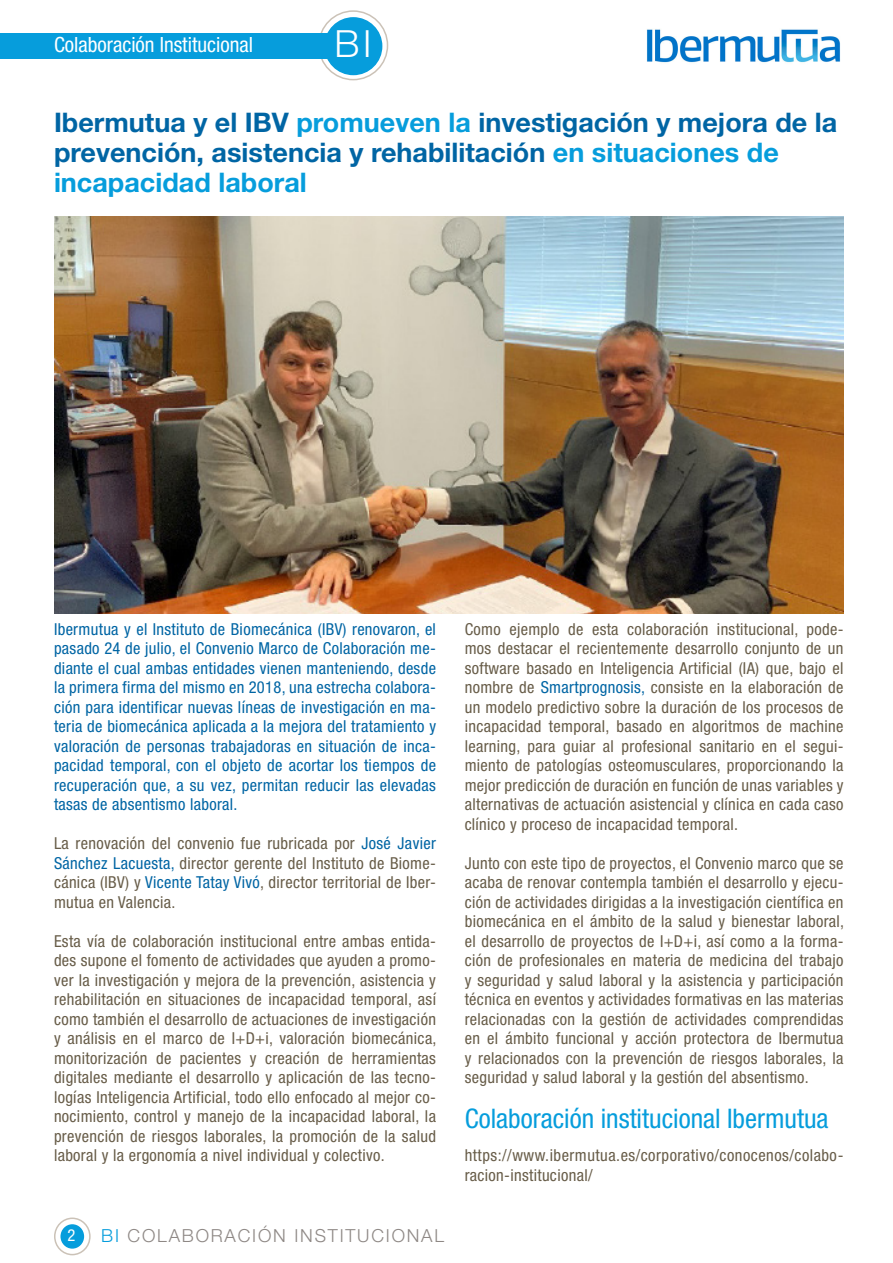
<style>
.page{position:relative;width:893px;height:1263px;background:#fff}
.page>*{position:absolute;margin:0;border:0;box-sizing:border-box;transform-origin:0 0}
.t1{font:300 37.5px "Helvetica Neue LT Std";color:#fff}
.t2{font:700 27px/30px "Helvetica Neue LT Std";color:#0065a4}
.t3{font:condensed 27px "Helvetica Neue LT Std";color:#069ddc}
.t4{font:700 27px "Helvetica Neue LT Std";color:#069ddc}
.t5{font:condensed 21px "Helvetica Neue LT Std";color:#fff}
.t6{font:300 18px "Helvetica Neue LT Std";letter-spacing:.1em;color:#8e8885}
.t7{font:condensed 16.5px/19.5px "Helvetica Neue LT Std";letter-spacing:.02em;color:#685d49;text-align:justify}
.t8{font:condensed 16.5px/19.5px "Helvetica Neue LT Std";letter-spacing:.02em;color:#0065a4;text-align:justify}
.t9{font:condensed 16.5px "Helvetica Neue LT Std";color:#fff}
.s1{color:#069ddc}
.s2{color:#0065a4}
</style>
<div class="page">
<svg style="left:55px;top:1218px;width:35px;height:36px"></svg>
<div style="left:54px;top:1217px;width:37px;height:38px;border:2px solid #cbc2b7;border-radius:50%"></div>
<div style="left:61px;top:1225px;width:22px;height:23px;background:#069ddc;border-radius:50%"></div>
<div style="left:61px;top:1224px;width:23px;height:24px;border:2px solid #069ddc;border-radius:50%"></div>
<svg style="left:319px;top:11px;width:68px;height:69px"></svg>
<div style="left:318px;top:10px;width:70px;height:70px;border:2px solid #cbc2b7;border-radius:50%"></div>
<div style="left:325px;top:18px;width:57px;height:56px;background:#069ddc;border-radius:50%"></div>
<div style="left:324px;top:17px;width:58px;height:58px;border:2px solid #069ddc;border-radius:50%"></div>
<div style="left:0;top:33px;width:331px;height:26px;background:#069ddc"></div>
<img style="left:646px;top:29px;width:195px;height:34px">
<img style="left:54px;top:217px;width:789px;height:396px">
<p class="t5" style="left:54px;top:32px;width:201px">Colaboración Institucional</p>
<p class="t1" style="left:334px;top:21px;width:39px">BI</p>
<p class="t2" style="left:54px;top:107px;width:785px">Ibermutua y el IBV <span class="s1">promueven la</span> investigación y mejora de la prevención, asistencia y rehabilitación <span class="s1">en situaciones de</span></p>
<p class="t4" style="left:54px;top:166px;width:254px">incapacidad laboral</p>
<p class="t8" style="left:54px;top:619px;width:384px">Ibermutua y el Instituto de Biomecánica (IBV) renovaron, el pasado 24 de julio, el Convenio Marco de Colaboración me&shy;diante el cual ambas entidades vienen manteniendo, desde la primera firma del mismo en 2018, una estrecha colabora&shy;ción para identificar nuevas líneas de investigación en ma&shy;teria de biomecánica aplicada a la mejora del tratamiento y valoración de personas trabajadoras en situación de inca&shy;pacidad temporal, con el objeto de acortar los tiempos de recuperación que, a su vez, permitan reducir las elevadas tasas de absentismo laboral.</p>
<p class="t7" style="left:54px;top:834px;width:383px">La renovación del convenio fue rubricada por <span class="s2">José Javier Sánchez Lacuesta,</span> director gerente del Instituto de Biome&shy;cánica (IBV) y <span class="s2">Vicente Tatay Vivó</span>, director territorial de Iber&shy;mutua en Valencia.</p>
<p class="t7" style="left:54px;top:931px;width:384px">Esta vía de colaboración institucional entre ambas entida&shy;des supone el fomento de actividades que ayuden a promo&shy;ver la investigación y mejora de la prevención, asistencia y rehabilitación en situaciones de incapacidad temporal, así como también el desarrollo de actuaciones de investigación y análisis en el marco de I+D+i, valoración biomecánica, monitorización de pacientes y creación de herramientas digitales mediante el desarrollo y aplicación de las tecno&shy;logías Inteligencia Artificial, todo ello enfocado al mejor co&shy;nocimiento, control y manejo de la incapacidad laboral, la prevención de riesgos laborales, la promoción de la salud laboral y la ergonomía a nivel individual y colectivo.</p>
<p class="t9" style="left:67px;top:1226px;width:9px">2</p>
<p class="t6" style="left:101px;top:1225px;width:344px"><span class="s1">BI</span> COLABORACIÓN INSTITUCIONAL</p>
<p class="t7" style="left:465px;top:619px;width:380px">Como ejemplo de esta colaboración institucional, pode&shy;mos destacar el recientemente desarrollo conjunto de un software basado en Inteligencia Artificial (IA) que, bajo el nombre de <span class="s2">Smartprognosis,</span> consiste en la elaboración de un modelo predictivo sobre la duración de los procesos de incapacidad temporal, basado en algoritmos de machine learning, para guiar al profesional sanitario en el segui&shy;miento de patologías osteomusculares, proporcionando la mejor predicción de duración en función de unas variables y alternativas de actuación asistencial y clínica en cada caso clínico y proceso de incapacidad temporal.</p>
<p class="t7" style="left:465px;top:853px;width:381px">Junto con este tipo de proyectos, el Convenio marco que se acaba de renovar contempla también el desarrollo y ejecu&shy;ción de actividades dirigidas a la investigación científica en biomecánica en el ámbito de la salud y bienestar laboral, el desarrollo de proyectos de I+D+i, así como a la forma&shy;ción de profesionales en materia de medicina del trabajo y seguridad y salud laboral y la asistencia y participación técnica en eventos y actividades formativas en las materias relacionadas con la gestión de actividades comprendidas en el ámbito funcional y acción protectora de Ibermutua y relacionados con la prevención de riesgos laborales, la seguridad y salud laboral y la gestión del absentismo.</p>
<p class="t3" style="left:465px;top:1103px;width:365px">Colaboración institucional Ibermutua</p>
<p class="t7" style="left:465px;top:1146px;width:380px">https://www.ibermutua.es/corporativo/conocenos/colabo&shy;racion-institucional/</p>
</div>
